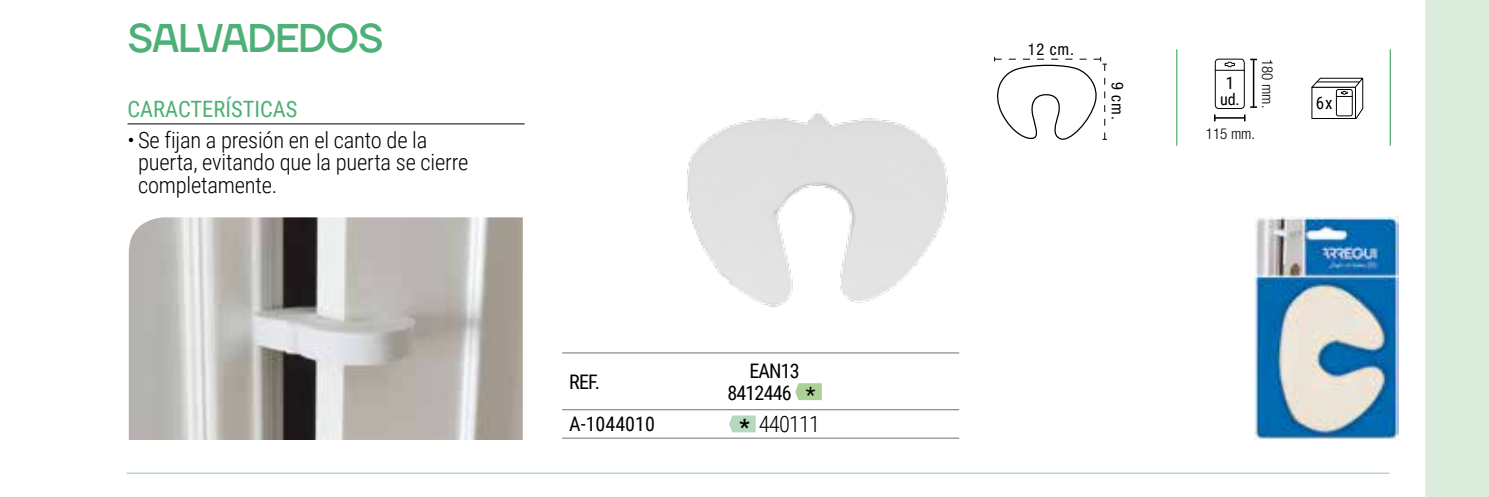
<style>
.page{position:relative;width:1489px;height:497px;background:#fff}
.page>*{position:absolute;margin:0;border:0;box-sizing:border-box;transform-origin:0 0}
.t1{font:500 40px "TT Firs Neue";letter-spacing:-.03em;color:#4db076}
.t2{font:300 22.5px/22.5px "Roboto Condensed";letter-spacing:-.01em;color:#000}
.t3{font:22.5px "Roboto Condensed";color:#4db076}
.t4{font:20px/22.5px "Roboto Condensed";letter-spacing:-.04em;color:#000;text-align:center}
.t5{font:20px "Roboto Condensed";color:#000}
.t6{font:17px "Roboto Condensed";color:#000}
.t7{font:condensed 16.25px "Helvetica Neue LT Std";color:#000}
.t8{font:16px "Roboto Condensed";color:#000}
.t9{font:300 condensed 15px "Helvetica Neue LT Std";color:#000}
.s1{font-size:22.5px}
.s2{font-weight:700}
</style>
<div class="page">
<div style="left:1425px;top:0;width:63px;height:496px;background:#dcedde"></div>
<hr style="left:126px;top:472px;width:1263px;height:1px;background:#92c9a0">
<img style="left:1254px;top:216px;width:144px;height:223px">
<img style="left:687px;top:111px;width:261px;height:196px">
<svg style="left:1311px;top:77px;width:52px;height:42px"></svg>
<hr style="left:1176px;top:50px;width:1px;height:95px;background:#4db076">
<hr style="left:1389px;top:50px;width:1px;height:95px;background:#4db076">
<div style="left:1214px;top:59px;width:30px;height:50px;border:1px solid #000;border-radius:3px"></div>
<svg style="left:1224px;top:61px;width:11px;height:7px"></svg>
<hr style="left:1214px;top:70px;width:30px;height:1px;background:#000">
<hr style="left:1252px;top:59px;width:2px;height:48px;background:#000">
<hr style="left:1214px;top:117px;width:30px;height:1px;background:#000">
<svg style="left:994px;top:57px;width:112px;height:83px"></svg>
<img style="left:129px;top:217px;width:393px;height:222px">
<hr style="left:127px;top:123px;width:397px;height:1px;background:#000">
<hr style="left:695px;top:352px;width:158px;height:1px;background:#707172">
<hr style="left:562px;top:352px;width:133px;height:1px;background:#707172">
<hr style="left:853px;top:352px;width:106px;height:1px;background:#707172">
<hr style="left:562px;top:437px;width:133px;height:1px;background:#707172">
<hr style="left:695px;top:437px;width:158px;height:1px;background:#707172">
<hr style="left:562px;top:409px;width:133px;height:1px;background:#707172">
<hr style="left:695px;top:409px;width:158px;height:1px;background:#707172">
<hr style="left:853px;top:409px;width:106px;height:1px;background:#707172">
<hr style="left:853px;top:437px;width:106px;height:1px;background:#707172">
<svg style="left:795px;top:383px;width:26px;height:16px"></svg>
<svg style="left:729px;top:415px;width:26px;height:17px"></svg>
<h1 class="t1" style="left:127px;top:10px;width:258px">SALVADEDOS</h1>
<p class="t3" style="left:127px;top:93px;width:171px">CARACTERÍSTICAS</p>
<p class="t2" style="left:138px;top:128px;width:332px;text-indent:-11px">• Se fijan a presión en el canto de la puerta, evitando que la puerta se cierre completamente.</p>
<p class="t4" style="left:569px;top:369px;width:32px">REF.</p>
<p class="t4" style="left:727px;top:358px;width:90px">EAN13<br>8412446 <span class="s1">*</span></p>
<p class="t5" style="left:569px;top:410px;width:87px">A-1044010</p>
<p class="t2" style="left:739px;top:412px;width:82px"><span class="s2">*</span> 440111</p>
<p class="t7" style="left:1027px;top:39px;width:48px">12 cm.</p>
<p class="t7" style="left:1126px;top:82px;width:39px;rotate:90deg">9 cm.</p>
<p class="t6" style="left:1225px;top:71px;width:10px">1</p>
<p class="t8" style="left:1220px;top:87px;width:21px">ud.</p>
<p class="t9" style="left:1275px;top:59px;width:51px;rotate:90deg">180 mm.</p>
<p class="t9" style="left:1205px;top:125px;width:51px">115 mm.</p>
<p class="t6" style="left:1315px;top:90px;width:18px">6x</p>
</div>
